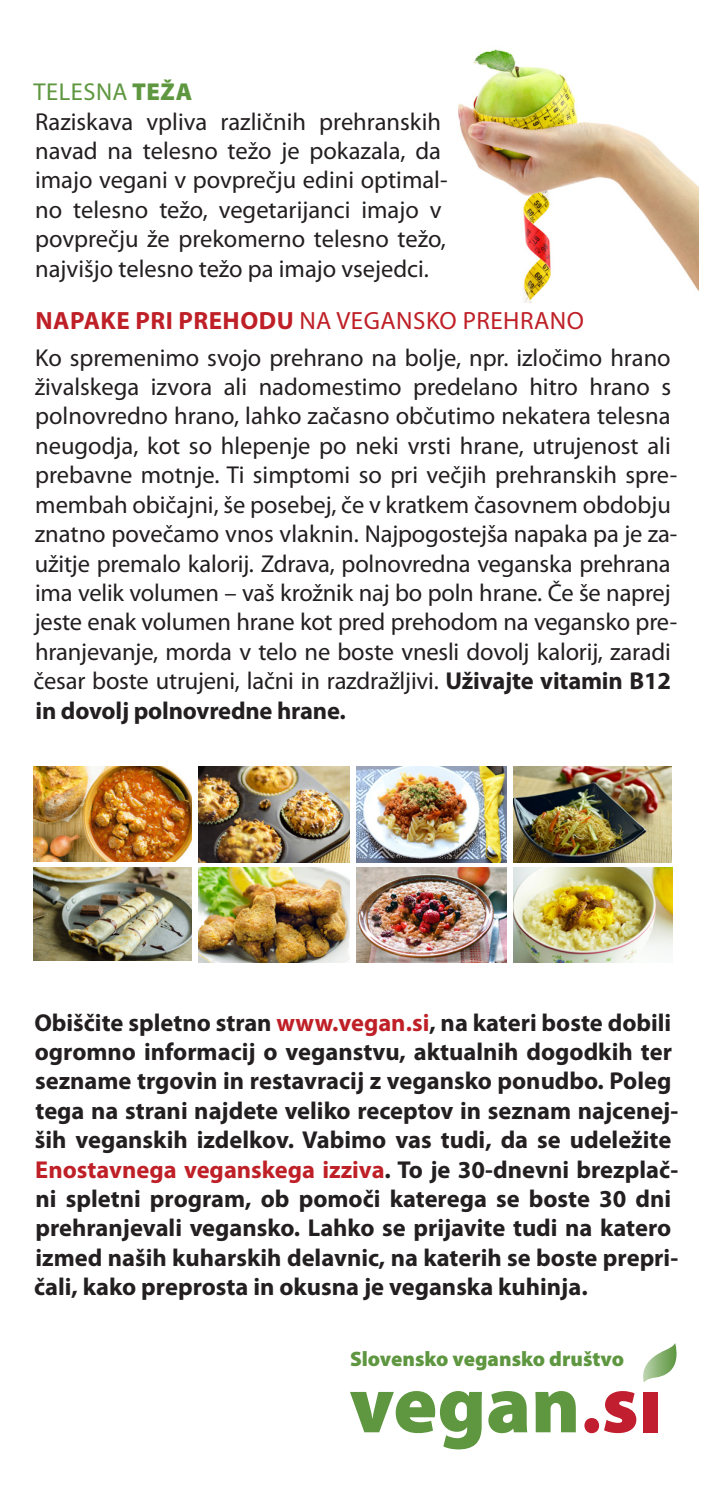
<style>
.page{position:relative;width:709px;height:1489px;background:#fff}
.page>*{position:absolute;margin:0;border:0;box-sizing:border-box;transform-origin:0 0}
.Naslovi{font:25px "Myriad Pro";letter-spacing:.02em;color:#bf2027}
.BODY{font:24.5px/29.5px "Myriad Pro";color:#231f20}
.BODY-2{font:700 24.5px/29.5px "Myriad Pro";color:#231f20}
.BODY-3{font:24.5px "Myriad Pro";letter-spacing:.02em;color:#5e9740}
.t1{font:900 21px "Myriad Pro";color:#5e9740}
.s1{font-weight:900}
.s2{font-weight:700}
.s3{color:#bf2027}
</style>
<div class="page">
<img style="left:458px;top:49px;width:240px;height:254px">
<svg style="left:643px;top:1343px;width:34px;height:39px"></svg>
<svg style="left:350px;top:1391px;width:132px;height:58px"></svg>
<svg style="left:488px;top:1391px;width:39px;height:41px"></svg>
<svg style="left:535px;top:1391px;width:41px;height:41px"></svg>
<div style="left:584px;top:1417px;width:15px;height:15px;background:#c11f2f;border-radius:50%"></div>
<svg style="left:604px;top:1391px;width:32px;height:41px"></svg>
<div style="left:643px;top:1391px;width:15px;height:41px;background:#c11f2f"></div>
<img style="left:33px;top:766px;width:317px;height:96px">
<img style="left:33px;top:867px;width:159px;height:93px">
<img style="left:198px;top:867px;width:152px;height:95px">
<img style="left:513px;top:867px;width:159px;height:95px">
<img style="left:356px;top:766px;width:316px;height:96px">
<img style="left:356px;top:867px;width:151px;height:95px">
<div style="left:507px;top:766px;width:5px;height:196px;background:#fff"></div>
<div style="left:193px;top:765px;width:5px;height:197px;background:#fff"></div>
<p class="BODY-3" style="left:34px;top:79px;width:160px">TELESNA <span class="s1">TEŽA</span></p>
<p class="BODY" style="left:35px;top:107px;width:414px">Raziskava vpliva različnih prehranskih navad na telesno težo je pokazala, da imajo vegani v povprečju edini optimal&shy;no telesno težo, vegetarijanci imajo v povprečju že prekomerno telesno težo, najvišjo telesno težo pa imajo vsejedci.</p>
<p class="Naslovi" style="left:36px;top:307px;width:550px"><span class="s2">NAPAKE PRI PREHODU</span> NA VEGANSKO PREHRANO</p>
<p class="BODY" style="left:34px;top:343px;width:645px">Ko spremenimo svojo prehrano na bolje, npr. izločimo hrano živalskega izvora ali nadomestimo predelano hitro hrano s polnovredno hrano, lahko začasno občutimo nekatera telesna neugodja, kot so hlepenje po neki vrsti hrane, utrujenost ali prebavne motnje. Ti simptomi so pri večjih prehranskih spre&shy;membah običajni, še posebej, če v kratkem časovnem obdobju znatno povečamo vnos vlaknin. Najpogostejša napaka pa je za&shy;užitje premalo kalorij. Zdrava, polnovredna veganska prehrana ima velik volumen – vaš krožnik naj bo poln hrane. Če še naprej jeste enak volumen hrane kot pred prehodom na vegansko pre&shy;hranjevanje, morda v telo ne boste vnesli dovolj kalorij, zaradi česar boste utrujeni, lačni in razdražljivi. <span class="s2">Uživajte vitamin B12 in dovolj polnovredne hrane.</span></p>
<p class="BODY-2" style="left:34px;top:1007px;width:645px">Obiščite spletno stran <span class="s3">www.vegan.si</span>, na kateri boste dobili ogromno informacij o veganstvu, aktualnih dogodkih ter sezname trgovin in restavracij z vegansko ponudbo. Poleg tega na strani najdete veliko receptov in seznam najcenej&shy;ših veganskih izdelkov. Vabimo vas tudi, da se udeležite <span class="s3">Enostavnega veganskega izziva</span>. To je 30-dnevni brezplač&shy;ni spletni program, ob pomoči katerega se boste 30 dni prehranjevali vegansko. Lahko se prijavite tudi na katero izmed naših kuharskih delavnic, na katerih se boste prepri&shy;čali, kako preprosta in okusna je veganska kuhinja.</p>
<p class="t1" style="left:350px;top:1346px;width:276px">Slovensko vegansko društvo</p>
</div>
